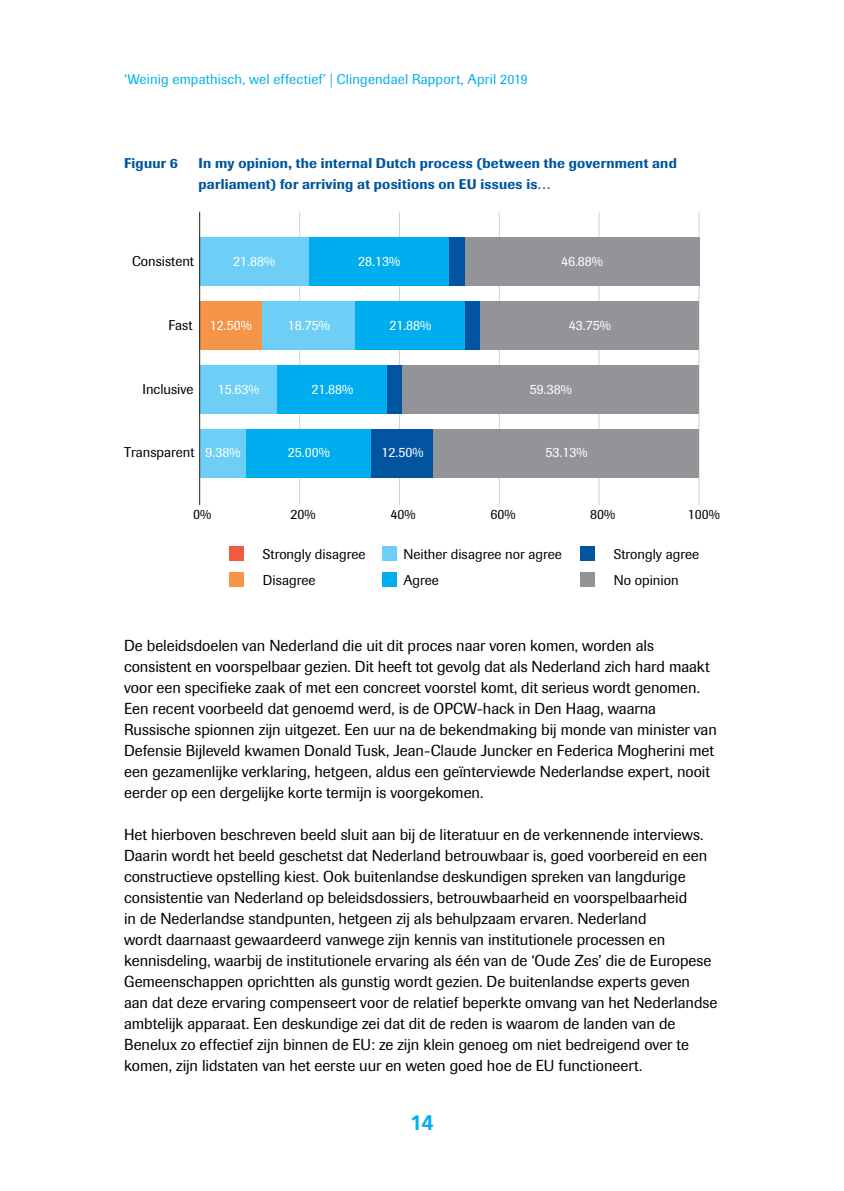
<style>
.page{position:relative;width:844px;height:1191px;background:#fff}
.page>*{position:absolute;margin:0;border:0;box-sizing:border-box;transform-origin:0 0}
.t1{font:700 21px "Frutiger LT Std";color:#00aeef}
.P_first{font:15.75px/21px "Imago";color:#000}
.t2{font:14px/26.8px "Imago";color:#000}
.Caption_F{font:500 14px/21px "Imago";letter-spacing:.015em;color:#0055a0}
.t3{font:14px "Imago";color:#fff}
.t4{font:14px "Imago";letter-spacing:.01em;color:#00aeef}
</style>
<div class="page">
<hr style="left:299px;top:212px;width:1px;height:293px;background:#d1d2d3">
<hr style="left:399px;top:212px;width:1px;height:293px;background:#d1d2d3">
<hr style="left:499px;top:212px;width:1px;height:293px;background:#d1d2d3">
<hr style="left:598px;top:212px;width:1px;height:293px;background:#d1d2d3">
<hr style="left:698px;top:212px;width:1px;height:293px;background:#d1d2d3">
<div style="left:200px;top:301px;width:62px;height:49px;background:#f69448"></div>
<div style="left:200px;top:237px;width:109px;height:49px;background:#6dcef6"></div>
<div style="left:262px;top:301px;width:93px;height:49px;background:#6dcef6"></div>
<div style="left:200px;top:365px;width:77px;height:49px;background:#6dcef6"></div>
<div style="left:200px;top:428px;width:46px;height:49px;background:#6dcef6"></div>
<div style="left:309px;top:237px;width:140px;height:49px;background:#00aeef"></div>
<div style="left:355px;top:301px;width:110px;height:49px;background:#00aeef"></div>
<div style="left:277px;top:365px;width:110px;height:49px;background:#00aeef"></div>
<div style="left:246px;top:428px;width:125px;height:49px;background:#00aeef"></div>
<div style="left:449px;top:237px;width:16px;height:49px;background:#0054a0"></div>
<div style="left:465px;top:301px;width:15px;height:49px;background:#0054a0"></div>
<div style="left:387px;top:365px;width:15px;height:49px;background:#0054a0"></div>
<div style="left:371px;top:428px;width:62px;height:49px;background:#0054a0"></div>
<div style="left:465px;top:237px;width:234px;height:49px;background:#939498"></div>
<div style="left:480px;top:301px;width:219px;height:49px;background:#939498"></div>
<div style="left:402px;top:365px;width:297px;height:49px;background:#939498"></div>
<div style="left:433px;top:428px;width:266px;height:49px;background:#939498"></div>
<hr style="left:199px;top:212px;width:1px;height:293px;background:#221f1f">
<div style="left:229px;top:546px;width:15px;height:15px;background:#f05a40"></div>
<div style="left:229px;top:571px;width:15px;height:15px;background:#f69448"></div>
<div style="left:382px;top:546px;width:15px;height:15px;background:#6dcef6"></div>
<div style="left:382px;top:571px;width:15px;height:15px;background:#00aeef"></div>
<div style="left:579px;top:546px;width:15px;height:15px;background:#0054a0"></div>
<div style="left:579px;top:571px;width:15px;height:15px;background:#939498"></div>
<p class="t4" style="left:124px;top:71px;width:405px">‘Weinig empathisch, wel effectief’ | Clingendael Rapport, April 2019</p>
<p class="Caption_F" style="left:124px;top:153px;width:55px">Figuur 6</p>
<p class="Caption_F" style="left:198px;top:153px;width:479px">In my opinion, the internal Dutch process (between the government and parliament) for arriving at positions on EU issues is…</p>
<p class="t2" style="left:132px;top:248px;width:63px">Consistent</p>
<p class="t3" style="left:233px;top:253px;width:43px">21.88%</p>
<p class="t3" style="left:358px;top:253px;width:43px">28.13%</p>
<p class="t3" style="left:561px;top:253px;width:43px">46.88%</p>
<p class="t2" style="left:168px;top:311px;width:25px">Fast</p>
<p class="t3" style="left:210px;top:317px;width:43px">12.50%</p>
<p class="t3" style="left:288px;top:317px;width:43px">18.75%</p>
<p class="t3" style="left:389px;top:317px;width:43px">21.88%</p>
<p class="t3" style="left:568px;top:317px;width:43px">43.75%</p>
<p class="t2" style="left:142px;top:375px;width:53px">Inclusive</p>
<p class="t3" style="left:217px;top:380px;width:43px">15.63%</p>
<p class="t2" style="left:124px;top:439px;width:72px">Transparent</p>
<p class="t3" style="left:205px;top:444px;width:36px">9.38%</p>
<p class="t3" style="left:311px;top:380px;width:43px">21.88%</p>
<p class="t3" style="left:288px;top:444px;width:43px">25.00%</p>
<p class="t3" style="left:381px;top:444px;width:43px">12.50%</p>
<p class="t3" style="left:529px;top:380px;width:43px">59.38%</p>
<p class="t3" style="left:545px;top:444px;width:43px">53.13%</p>
<p class="t2" style="left:193px;top:500px;width:20px">0%</p>
<p class="t2" style="left:290px;top:500px;width:27px">20%</p>
<p class="t2" style="left:390px;top:500px;width:27px">40%</p>
<p class="t2" style="left:490px;top:500px;width:27px">60%</p>
<p class="t2" style="left:590px;top:500px;width:27px">80%</p>
<p class="t2" style="left:687px;top:500px;width:34px">100%</p>
<p class="t2" style="left:263px;top:540px;width:104px">Strongly disagree<br>Disagree</p>
<p class="t2" style="left:403px;top:540px;width:160px">Neither disagree nor agree<br>Agree</p>
<p class="t2" style="left:613px;top:540px;width:87px">Strongly agree<br>No opinion</p>
<p class="P_first" style="left:124px;top:635px;width:594px">De beleidsdoelen van Nederland die uit dit proces naar voren komen, worden als consistent en voorspelbaar gezien. Dit heeft tot gevolg dat als Nederland zich hard maakt voor een specifieke zaak of met een concreet voorstel komt, dit serieus wordt genomen.<br>Een recent voorbeeld dat genoemd werd, is de OPCW-hack in Den Haag, waarna Russische spionnen zijn uitgezet. Een uur na de bekendmaking bij monde van minister van Defensie Bijleveld kwamen Donald Tusk, Jean-Claude Juncker en Federica Mogherini met een gezamenlijke verklaring, hetgeen, aldus een geïnterviewde Nederlandse expert, nooit eerder op een dergelijke korte termijn is voorgekomen.</p>
<p class="P_first" style="left:124px;top:824px;width:594px">Het hierboven beschreven beeld sluit aan bij de literatuur en de verkennende interviews.<br>Daarin wordt het beeld geschetst dat Nederland betrouwbaar is, goed voorbereid en een constructieve opstelling kiest. Ook buitenlandse deskundigen spreken van langdurige consistentie van Nederland op beleidsdossiers, betrouwbaarheid en voorspelbaarheid<br>in de Nederlandse standpunten, hetgeen zij als behulpzaam ervaren. Nederland<br>wordt daarnaast gewaardeerd vanwege zijn kennis van institutionele processen en kennisdeling, waarbij de institutionele ervaring als één van de ‘Oude Zes’ die de Europese Gemeenschappen oprichtten als gunstig wordt gezien. De buitenlandse experts geven aan dat deze ervaring compenseert voor de relatief beperkte omvang van het Nederlandse ambtelijk apparaat. Een deskundige zei dat dit de reden is waarom de landen van de Benelux zo effectief zijn binnen de EU: ze zijn klein genoeg om niet bedreigend over te komen, zijn lidstaten van het eerste uur en weten goed hoe de EU functioneert.</p>
<h1 class="t1" style="left:410px;top:1110px;width:25px">14</h1>
</div>
